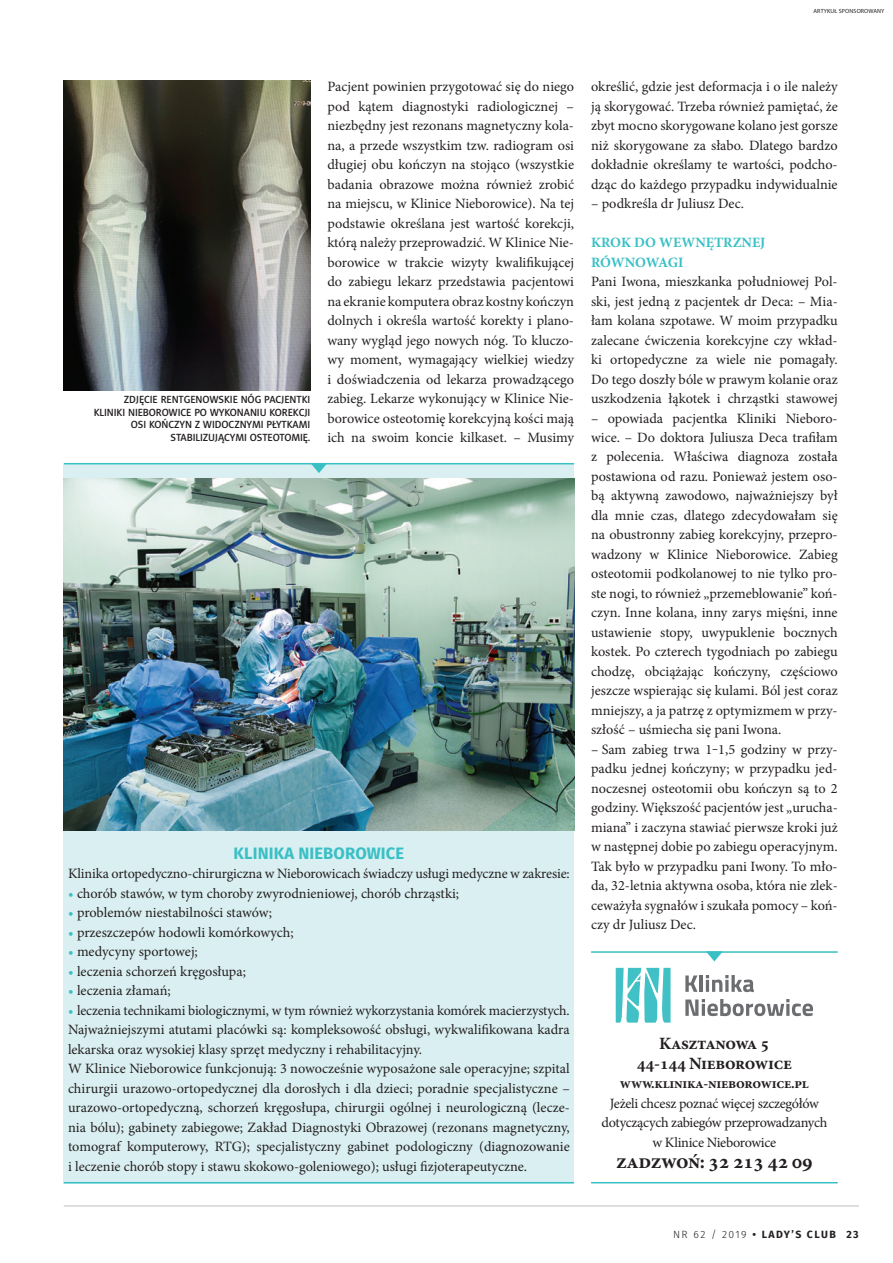
<style>
.page{position:relative;width:893px;height:1263px;background:#fff}
.page>*{position:absolute;margin:0;border:0;box-sizing:border-box;transform-origin:0 0}
.t1{font:700 20.25px "Minion Pro";letter-spacing:-.02em;color:#231f20}
.t2{font:700 17.25px/19.5px "Minion Pro";letter-spacing:-.02em;color:#231f20;text-align:center}
.t3{font:700 16.5px "Fira Sans";letter-spacing:.01em;color:#39c0c5}
.t4{font:14.25px/19.5px "Minion Pro";letter-spacing:-.005em;color:#231f20;text-align:justify}
.t5{font:700 14.25px "Minion Pro";letter-spacing:-.02em;color:#231f20}
.t6{font:700 14.25px/19.5px "Minion Pro";color:#39c0c5}
.t7{font:10.5px/12.6px "Naomi Sans EFN Medium";letter-spacing:-.01em;color:#231f20;text-align:right}
.t8{font:700 10.5px "Fira Sans";letter-spacing:.14em;color:#231f20}
.t9{font:6px "Myriad Pro";letter-spacing:.02em;color:#231f20}
.s1{color:#39c0c5}
.s2{font-weight:300}
</style>
<div class="page">
<hr style="left:64px;top:1205px;width:795px;height:1px;background:#bcbdc0">
<div style="left:64px;top:464px;width:510px;height:719px;background:#daeff1"></div>
<hr style="left:591px;top:1182px;width:247px;height:1px;background:#39c0c5">
<svg style="left:685px;top:975px;width:12px;height:17px"></svg>
<hr style="left:699px;top:975px;width:4px;height:17px;background:#6c6d70">
<svg style="left:706px;top:975px;width:48px;height:17px"></svg>
<svg style="left:685px;top:999px;width:128px;height:17px"></svg>
<svg style="left:616px;top:968px;width:54px;height:55px"></svg>
<hr style="left:64px;top:463px;width:510px;height:1px;background:#39c0c5">
<hr style="left:64px;top:1182px;width:510px;height:1px;background:#39c0c5">
<svg style="left:310px;top:464px;width:17px;height:9px"></svg>
<hr style="left:591px;top:951px;width:247px;height:2px;background:#39c0c5">
<svg style="left:706px;top:951px;width:17px;height:10px"></svg>
<img style="left:64px;top:478px;width:510px;height:352px">
<img style="left:64px;top:81px;width:246px;height:310px">
<p class="t9" style="left:813px;top:7px;width:72px">ARTYKUŁ SPONSOROWANY</p>
<p class="t4" style="left:327px;top:77px;width:248px">Pacjent powinien przygotować się do niego pod kątem diagnostyki radiologicznej – niezbędny jest rezonans magnetyczny kola&shy;na, a przede wszystkim tzw. radiogram osi długiej obu kończyn na stojąco (wszystkie badania obrazowe można również zrobić na miejscu, w Klinice Nieborowice). Na tej podstawie określana jest wartość korekcji, którą należy przeprowadzić. W Klinice Nie&shy;borowice w trakcie wizyty kwalifikującej do zabiegu lekarz przedstawia pacjentowi na ekranie komputera obraz kostny kończyn dolnych i określa wartość korekty i plano&shy;wany wygląd jego nowych nóg. To kluczo&shy;wy moment, wymagający wielkiej wiedzy i doświadczenia od lekarza prowadzącego zabieg. Lekarze wykonujący w Klinice Nie&shy;borowice osteotomię korekcyjną kości mają ich na swoim koncie kilkaset. – Musimy</p>
<p class="t4" style="left:591px;top:77px;width:248px">określić, gdzie jest deformacja i o ile należy ją skorygować. Trzeba również pamiętać, że zbyt mocno skorygowane kolano jest gorsze niż skorygowane za słabo. Dlatego bardzo dokładnie określamy te wartości, podcho&shy;dząc do każdego przypadku indywidualnie</p>
<p class="t4" style="left:591px;top:194px;width:154px">– podkreśla dr Juliusz Dec.</p>
<p class="t6" style="left:591px;top:233px;width:176px">KROK DO WEWNĘTRZNEJ<br>RÓWNOWAGI</p>
<p class="t4" style="left:591px;top:272px;width:248px">Pani Iwona, mieszkanka południowej Pol&shy;ski, jest jedną z pacjentek dr Deca: – Mia&shy;łam kolana szpotawe. W moim przypadku zalecane ćwiczenia korekcyjne czy wkład&shy;ki ortopedyczne za wiele nie pomagały.<br>Do tego doszły bóle w prawym kolanie oraz uszkodzenia łąkotek i chrząstki stawowej</p>
<p class="t4" style="left:591px;top:408px;width:248px">– opowiada pacjentka Kliniki Nieboro&shy;wice. – Do doktora Juliusza Deca trafiłam z polecenia. Właściwa diagnoza została postawiona od razu. Ponieważ jestem oso&shy;bą aktywną zawodowo, najważniejszy był dla mnie czas, dlatego zdecydowałam się na obustronny zabieg korekcyjny, przepro&shy;wadzony w Klinice Nieborowice. Zabieg osteotomii podkolanowej to nie tylko pro&shy;ste nogi, to również „przemeblowanie” koń&shy;czyn. Inne kolana, inny zarys mięśni, inne ustawienie stopy, uwypuklenie bocznych kostek. Po czterech tygodniach po zabiegu chodzę, obciążając kończyny, częściowo jeszcze wspierając się kulami. Ból jest coraz mniejszy, a ja patrzę z optymizmem w przy&shy;szłość – uśmiecha się pani Iwona.</p>
<p class="t4" style="left:591px;top:740px;width:248px">– Sam zabieg trwa 1‒1,5 godziny w przy&shy;padku jednej kończyny; w przypadku jed&shy;noczesnej osteotomii obu kończyn są to 2 godziny. Większość pacjentów jest „urucha&shy;miana” i zaczyna stawiać pierwsze kroki już w następnej dobie po zabiegu operacyjnym.<br>Tak było w przypadku pani Iwony. To mło&shy;da, 32-letnia aktywna osoba, która nie zlek&shy;ceważyła sygnałów i szukała pomocy – koń&shy;czy dr Juliusz Dec.</p>
<p class="t7" style="left:94px;top:393px;width:218px">ZDJĘCIE RENTGENOWSKIE NÓG PACJENTKI KLINIKI NIEBOROWICE PO WYKONANIU KOREKCJI OSI KOŃCZYN Z WIDOCZNYMI PŁYTKAMI STABILIZUJĄCYMI OSTEOTOMIĘ.</p>
<p class="t3" style="left:234px;top:841px;width:172px">KLINIKA NIEBOROWICE</p>
<p class="t4" style="left:68px;top:864px;width:503px">Klinika ortopedyczno-chirurgiczna w Nieborowicach świadczy usługi medyczne w zakresie:</p>
<p class="t4" style="left:68px;top:883px;width:393px"><span class="s1">•</span> chorób stawów, w tym choroby zwyrodnieniowej, chorób chrząstki;</p>
<p class="t4" style="left:68px;top:903px;width:206px"><span class="s1">•</span> problemów niestabilności stawów;</p>
<p class="t4" style="left:68px;top:922px;width:227px"><span class="s1">•</span> przeszczepów hodowli komórkowych;</p>
<p class="t4" style="left:68px;top:942px;width:131px"><span class="s1">•</span> medycyny sportowej;</p>
<p class="t4" style="left:68px;top:961px;width:179px"><span class="s1">•</span> leczenia schorzeń kręgosłupa;</p>
<p class="t4" style="left:68px;top:981px;width:104px"><span class="s1">•</span> leczenia złamań;</p>
<p class="t4" style="left:68px;top:1000px;width:503px;text-align:left"><span class="s1">•</span> leczenia technikami biologicznymi, w tym również wykorzystania komórek macierzystych.<br>Najważniejszymi atutami placówki są: kompleksowość obsługi, wykwalifikowana kadra lekarska oraz wysokiej klasy sprzęt medyczny i rehabilitacyjny.<br>W Klinice Nieborowice funkcjonują: 3 nowocześnie wyposażone sale operacyjne; szpital chirurgii urazowo-ortopedycznej dla dorosłych i dla dzieci; poradnie specjalistyczne – urazowo-ortopedyczną, schorzeń kręgosłupa, chirurgii ogólnej i neurologiczną (lecze&shy;nia bólu); gabinety zabiegowe; Zakład Diagnostyki Obrazowej (rezonans magnetyczny, tomograf komputerowy, RTG); specjalistyczny gabinet podologiczny (diagnozowanie i leczenie chorób stopy i stawu skokowo-goleniowego); usługi fizjoterapeutyczne.</p>
<p class="t2" style="left:637px;top:1034px;width:157px">Kasztanowa 5<br>44-144 Nieborowice</p>
<p class="t5" style="left:620px;top:1074px;width:190px">www.klinika-nieborowice.pl</p>
<p class="t4" style="left:601px;top:1093px;width:227px;text-align:center">Jeżeli chcesz poznać więcej szczegółów dotyczących zabiegów przeprowadzanych w Klinice Nieborowice</p>
<h1 class="t1" style="left:616px;top:1147px;width:198px">zadzwoń: 32 213 42 09</h1>
<p class="t8" style="left:673px;top:1226px;width:187px"><span class="s2">NR 62 / 2019</span> • LADY’S CLUB 23</p>
</div>
